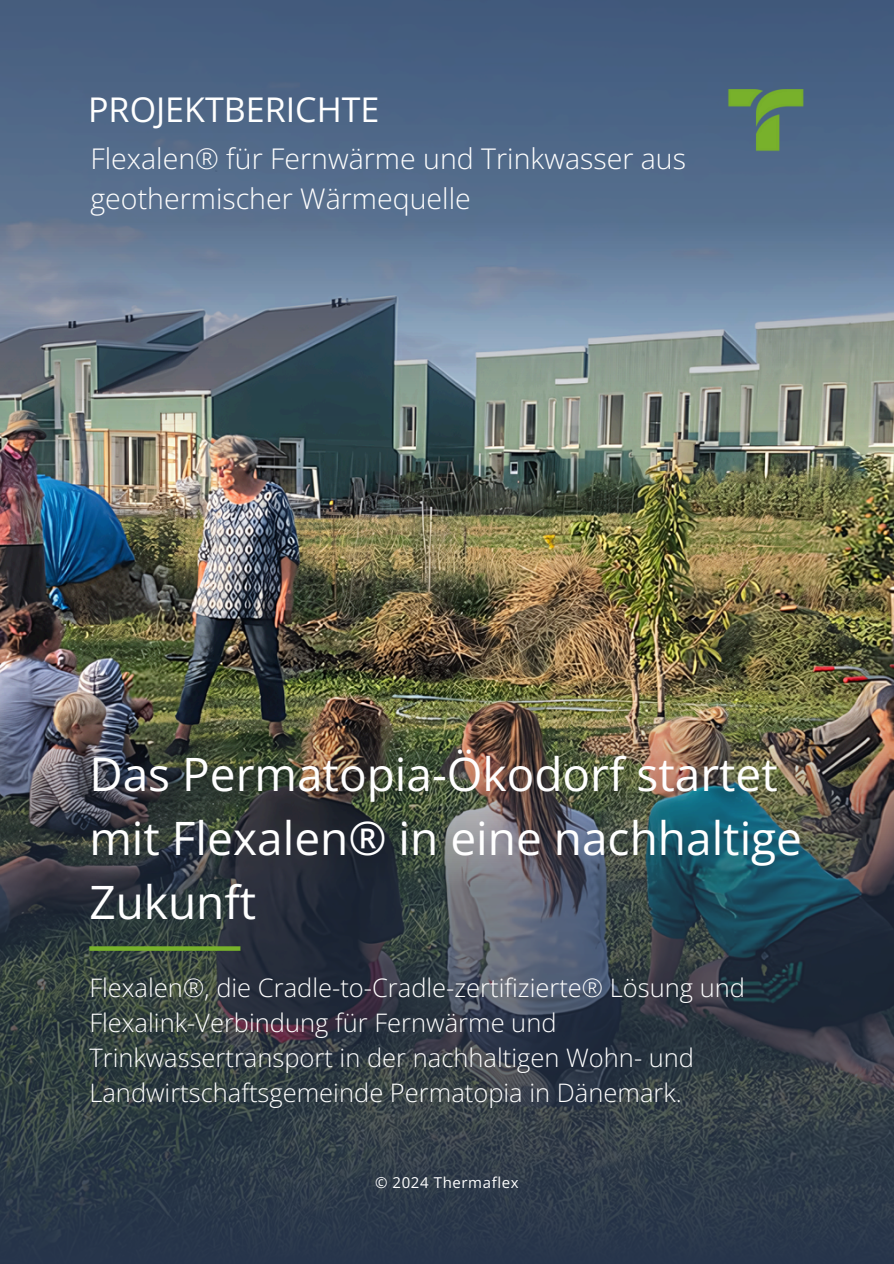
<style>
.page{position:relative;width:894px;height:1264px;background:#fff}
.page>*{position:absolute;margin:0;border:0;box-sizing:border-box;transform-origin:0 0}
.t1{font:46.05px/64.2px "Open Sans";color:#fff}
.t2{font:34.05px "Open Sans";color:#fff}
.t3{font:300 28.5px/39.3px "Open Sans";color:#fff}
.t4{font:300 25.5px/34.8px "Open Sans";color:#fff}
.t5{font:15px "Open Sans";letter-spacing:.04em;color:#fff}
</style>
<div class="page">
<img style="left:0;top:447px;width:893px;height:248px">
<img style="left:0;top:695px;width:893px;height:568px">
<svg style="left:0;top:0;width:893px;height:447px;background:#5f748a"></svg>
<img style="left:726px;top:89px;width:78px;height:62px">
<svg style="left:89px;top:946px;width:151px;height:4px"></svg>
<h2 class="t2" style="left:88px;top:86px;width:293px">PROJEKTBERICHTE</h2>
<p class="t3" style="left:90px;top:139px;width:597px">Flexalen® für Fernwärme und Trinkwasser aus geothermischer Wärmequelle</p>
<p class="t1" style="left:89px;top:740px;width:714px">Das Permatopia-Ökodorf startet mit Flexalen® in eine nachhaltige<br>Zukunft</p>
<h3 class="t4" style="left:89px;top:969px;width:657px">Flexalen®, die Cradle-to-Cradle-zertifizierte® Lösung und Flexalink-Verbindung für Fernwärme und Trinkwassertransport in der nachhaltigen Wohn- und Landwirtschaftsgemeinde Permatopia in Dänemark.</h3>
<h1 class="t5" style="left:375px;top:1172px;width:145px">© 2024 Thermaflex</h1>
</div>
